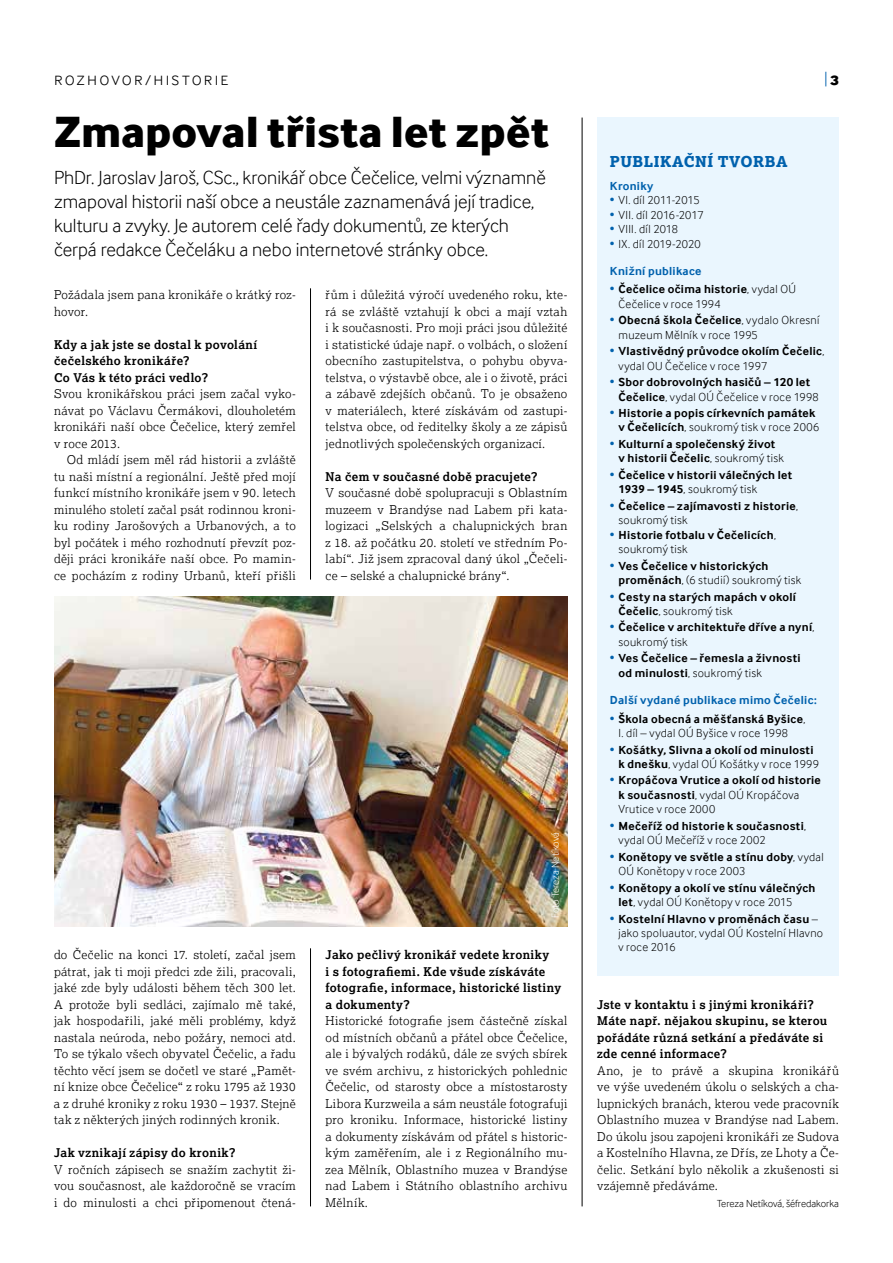
<style>
.page{position:relative;width:893px;height:1263px;background:#fff}
.page>*{position:absolute;margin:0;border:0;box-sizing:border-box;transform-origin:0 0}
.t1{font:800 45px "Inter Face";letter-spacing:.01em;color:#000}
.t2{font:300 19.5px/24px "Inter Face";color:#000}
.t3{font:300 18px "Inter Face";color:#000}
.t4{font:300 18px "Inter Face";color:#0061ad}
.t5{font:800 15px "Lexia";letter-spacing:.035em;color:#0061ad}
.t6{font:300 12px/16.5px "Lexia";letter-spacing:.025em;color:#000;text-align:justify}
.t7{font:700 12px/14.4px "Inter Face";letter-spacing:.025em;color:#000}
.t8{font:700 12px/16.5px "Lexia";letter-spacing:.03em;color:#000}
.t9{font:300 12px/14.4px "Inter Face";letter-spacing:.025em;color:#000}
.t10{font:700 12px "Inter Face";letter-spacing:.025em;color:#0061ad}
.t11{font:300 10.5px "Inter Face";color:#000}
.t12{font:300 10.5px "Inter Face";letter-spacing:-.005em;color:#fff}
.s1{font-weight:800;color:#000}
.s2{color:#0061ad}
.s3{font-weight:700}
.s4{font-weight:300;color:#0061ad}
.s5{font-weight:300}
</style>
<div class="page">
<hr style="left:310px;top:948px;width:1px;height:258px;background:#000">
<hr style="left:310px;top:288px;width:1px;height:292px;background:#000">
<hr style="left:582px;top:118px;width:1px;height:1088px;background:#000">
<div style="left:597px;top:118px;width:242px;height:858px;background:#eaf6fe"></div>
<img style="left:54px;top:596px;width:513px;height:330px">
<h3 class="t3" style="left:54px;top:68px;width:176px">rozhovor/historie</h3>
<h1 class="t1" style="left:54px;top:104px;width:497px">Zmapoval třista let zpět</h1>
<p class="t2" style="left:54px;top:165px;width:493px">PhDr. Jaroslav Jaroš, CSc., kronikář obce Čečelice, velmi významně zmapoval historii naší obce a neustále zaznamenává její tradice, kulturu a zvyky. Je autorem celé řady dokumentů, ze kterých čerpá redakce Čečeláku a nebo internetové stránky obce.</p>
<p class="t6" style="left:54px;top:286px;width:243px">Požádala jsem pana kronikáře o krátký roz&shy;hovor.</p>
<p class="t8" style="left:54px;top:336px;width:205px">Kdy a jak jste se dostal k povolání čečelského kronikáře?<br>Co Vás k této práci vedlo?</p>
<p class="t6" style="left:54px;top:385px;width:243px">Svou kronikářskou práci jsem začal vyko&shy;návat po Václavu Čermákovi, dlouholetém kronikáři naší obce Čečelice, který zemřel v roce 2013.</p>
<p class="t6" style="left:54px;top:451px;width:243px;text-indent:13px">Od mládí jsem měl rád historii a zvláště tu naši místní a regionální. Ještě před mojí funkcí místního kronikáře jsem v 90. letech minulého století začal psát rodinnou kroni&shy;ku rodiny Jarošových a Urbanových, a to byl počátek i mého rozhodnutí převzít poz&shy;ději práci kronikáře naší obce. Po mamin&shy;ce pocházím z rodiny Urbanů, kteří přišli</p>
<p class="t6" style="left:326px;top:286px;width:243px">řům i důležitá výročí uvedeného roku, kte&shy;rá se zvláště vztahují k obci a mají vztah i k současnosti. Pro moji práci jsou důležité i statistické údaje např. o volbách, o složení obecního zastupitelstva, o pohybu obyva&shy;telstva, o výstavbě obce, ale i o životě, práci a zábavě zdejších občanů. To je obsaženo v materiálech, které získávám od zastupi&shy;telstva obce, od ředitelky školy a ze zápisů jednotlivých společenských organizací.</p>
<p class="t8" style="left:326px;top:468px;width:214px">Na čem v současné době pracujete?</p>
<p class="t6" style="left:326px;top:484px;width:243px">V současné době spolupracuji s Oblastním muzeem v Brandýse nad Labem při kata&shy;logizaci „Selských a chalupnických bran z 18. až počátku 20. století ve středním Po&shy;labí“. Již jsem zpracoval daný úkol „Čečeli&shy;ce – selské a chalupnické brány“.</p>
<p class="t6" style="left:54px;top:946px;width:243px">do Čečelic na konci 17. století, začal jsem pátrat, jak ti moji předci zde žili, pracovali, jaké zde byly události během těch 300 let.<br>A protože byli sedláci, zajímalo mě také, jak hospodařili, jaké měli problémy, když nastala neúroda, nebo požáry, nemoci atd.<br>To se týkalo všech obyvatel Čečelic, a řadu těchto věcí jsem se dočetl ve staré „Pamět&shy;ní knize obce Čečelice“ z roku 1795 až 1930 a z druhé kroniky z roku 1930 – 1937. Stejně tak z některých jiných rodinných kronik.</p>
<p class="t8" style="left:54px;top:1144px;width:183px">Jak vznikají zápisy do kronik?</p>
<p class="t6" style="left:54px;top:1161px;width:243px">V ročních zápisech se snažím zachytit ži&shy;vou současnost, ale každoročně se vracím i do minulosti a chci připomenout čtená-</p>
<p class="t12" style="left:549px;top:918px;width:87px;rotate:-90deg">Foto Tereza Netíková</p>
<p class="t8" style="left:326px;top:946px;width:237px">Jako pečlivý kronikář vedete kroniky<br>i s fotografiemi. Kde všude získáváte fotografie, informace, historické listiny a dokumenty?</p>
<p class="t6" style="left:326px;top:1012px;width:243px">Historické fotografie jsem částečně získal od místních občanů a přátel obce Čečelice, ale i bývalých rodáků, dále ze svých sbírek ve svém archivu, z historických pohlednic Čečelic, od starosty obce a místostarosty Libora Kurzweila a sám neustále fotografuji pro kroniku. Informace, historické listiny a dokumenty získávám od přátel s historic&shy;kým zaměřením, ale i z Regionálního mu&shy;zea Mělník, Oblastního muzea v Brandýse nad Labem i Státního oblastního archivu Mělník.</p>
<h3 class="t4" style="left:824px;top:68px;width:16px">|<span class="s1">3</span></h3>
<p class="t5" style="left:610px;top:152px;width:179px">PUBLIKAČNÍ TVORBA</p>
<p class="t10" style="left:610px;top:179px;width:45px">Kroniky</p>
<p class="t9" style="left:610px;top:193px;width:91px"><span class="s2">•</span> VI. díl 2011-2015</p>
<p class="t9" style="left:610px;top:207px;width:95px"><span class="s2">•</span> VII. díl 2016-2017</p>
<p class="t9" style="left:610px;top:222px;width:70px"><span class="s2">•</span> VIII. díl 2018</p>
<p class="t9" style="left:610px;top:236px;width:92px"><span class="s2">•</span> IX. díl 2019-2020</p>
<p class="t10" style="left:610px;top:264px;width:93px">Knižní publikace</p>
<p class="t9" style="left:618px;top:282px;width:179px;text-indent:-9px"><span class="s2">•</span> <span class="s3">Čečelice očima historie</span>, vydal OÚ<br>Čečelice v roce 1994</p>
<p class="t9" style="left:618px;top:313px;width:203px;text-indent:-9px"><span class="s2">•</span> <span class="s3">Obecná škola Čečelice</span>, vydalo Okresní muzeum Mělník v roce 1995</p>
<p class="t7" style="left:618px;top:344px;width:207px;text-indent:-9px"><span class="s4">•</span> Vlastivědný průvodce okolím Čečelic<span class="s5">, vydal OU Čečelice v roce 1997</span></p>
<p class="t7" style="left:618px;top:375px;width:202px;text-indent:-9px"><span class="s4">•</span> Sbor dobrovolných hasičů – 120 let<br>Čečelice<span class="s5">, vydal OÚ Čečelice v roce 1998</span></p>
<p class="t7" style="left:618px;top:406px;width:202px;text-indent:-9px"><span class="s4">•</span> Historie a popis církevních památek v Čečelicích<span class="s5">, soukromý tisk v roce 2006</span></p>
<p class="t7" style="left:618px;top:437px;width:167px;text-indent:-9px"><span class="s4">•</span> Kulturní a společenský život v historii Čečelic<span class="s5">, soukromý tisk</span></p>
<p class="t7" style="left:618px;top:468px;width:175px;text-indent:-9px"><span class="s4">•</span> Čečelice v historii válečných let<br>1939 – 1945<span class="s5">, soukromý tisk</span></p>
<p class="t7" style="left:618px;top:499px;width:181px;text-indent:-9px"><span class="s4">•</span> Čečelice – zajímavosti z historie<span class="s5">, soukromý tisk</span></p>
<p class="t7" style="left:618px;top:527px;width:159px;text-indent:-9px"><span class="s4">•</span> Historie fotbalu v Čečelicích<span class="s5">, soukromý tisk</span></p>
<p class="t7" style="left:618px;top:558px;width:184px;text-indent:-9px"><span class="s4">•</span> Ves Čečelice v historických proměnách<span class="s5">, (6 studií) soukromý tisk</span></p>
<p class="t7" style="left:618px;top:589px;width:179px;text-indent:-9px"><span class="s4">•</span> Cesty na starých mapách v okolí<br>Čečelic<span class="s5">, soukromý tisk</span></p>
<p class="t7" style="left:618px;top:620px;width:197px;text-indent:-9px"><span class="s4">•</span> Čečelice v architektuře dříve a nyní<span class="s5">, soukromý tisk</span></p>
<p class="t7" style="left:618px;top:651px;width:184px;text-indent:-9px"><span class="s4">•</span> Ves Čečelice – řemesla a živnosti od minulosti<span class="s5">, soukromý tisk</span></p>
<p class="t10" style="left:610px;top:693px;width:208px">Další vydané publikace mimo Čečelic:</p>
<p class="t9" style="left:618px;top:711px;width:188px;text-indent:-9px"><span class="s2">•</span> <span class="s3">Škola obecná a měšťanská Byšice</span>,<br>I. díl – vydal OÚ Byšice v roce 1998</p>
<p class="t7" style="left:618px;top:742px;width:202px;text-indent:-9px"><span class="s4">•</span> Košátky, Slivna a okolí od minulosti k dnešku<span class="s5">, vydal OÚ Košátky v roce 1999</span></p>
<p class="t7" style="left:618px;top:773px;width:204px;text-indent:-9px"><span class="s4">•</span> Kropáčova Vrutice a okolí od historie k současnosti<span class="s5">, vydal OÚ Kropáčova<br>Vrutice v roce 2000</span></p>
<p class="t7" style="left:618px;top:818px;width:189px;text-indent:-9px"><span class="s4">•</span> Mečeříž od historie k současnosti<span class="s5">, vydal OÚ Mečeříž v roce 2002</span></p>
<p class="t7" style="left:618px;top:849px;width:207px;text-indent:-9px"><span class="s4">•</span> Konětopy ve světle a stínu doby<span class="s5">, vydal<br>OÚ Konětopy v roce 2003</span></p>
<p class="t7" style="left:618px;top:880px;width:199px;text-indent:-9px"><span class="s4">•</span> Konětopy a okolí ve stínu válečných let<span class="s5">, vydal OÚ Konětopy v roce 2015</span></p>
<p class="t9" style="left:618px;top:911px;width:206px;text-indent:-9px"><span class="s2">•</span> <span class="s3">Kostelní Hlavno v proměnách času</span> – jako spoluautor, vydal OÚ Kostelní Hlavno v roce 2016</p>
<p class="t8" style="left:597px;top:996px;width:232px">Jste v kontaktu i s jinými kronikáři?<br>Máte např. nějakou skupinu, se kterou pořádáte různá setkání a předáváte si zde cenné informace?</p>
<p class="t6" style="left:597px;top:1062px;width:243px">Ano, je to právě a skupina kronikářů ve výše uvedeném úkolu o selských a cha&shy;lupnických branách, kterou vede pracovník Oblastního muzea v Brandýse nad Labem.<br>Do úkolu jsou zapojeni kronikáři ze Sudova a Kostelního Hlavna, ze Dřís, ze Lhoty a Če&shy;čelic. Setkání bylo několik a zkušenosti si vzájemně předáváme.</p>
<p class="t11" style="left:717px;top:1197px;width:123px">Tereza Netíková, šéfredakorka</p>
</div>
